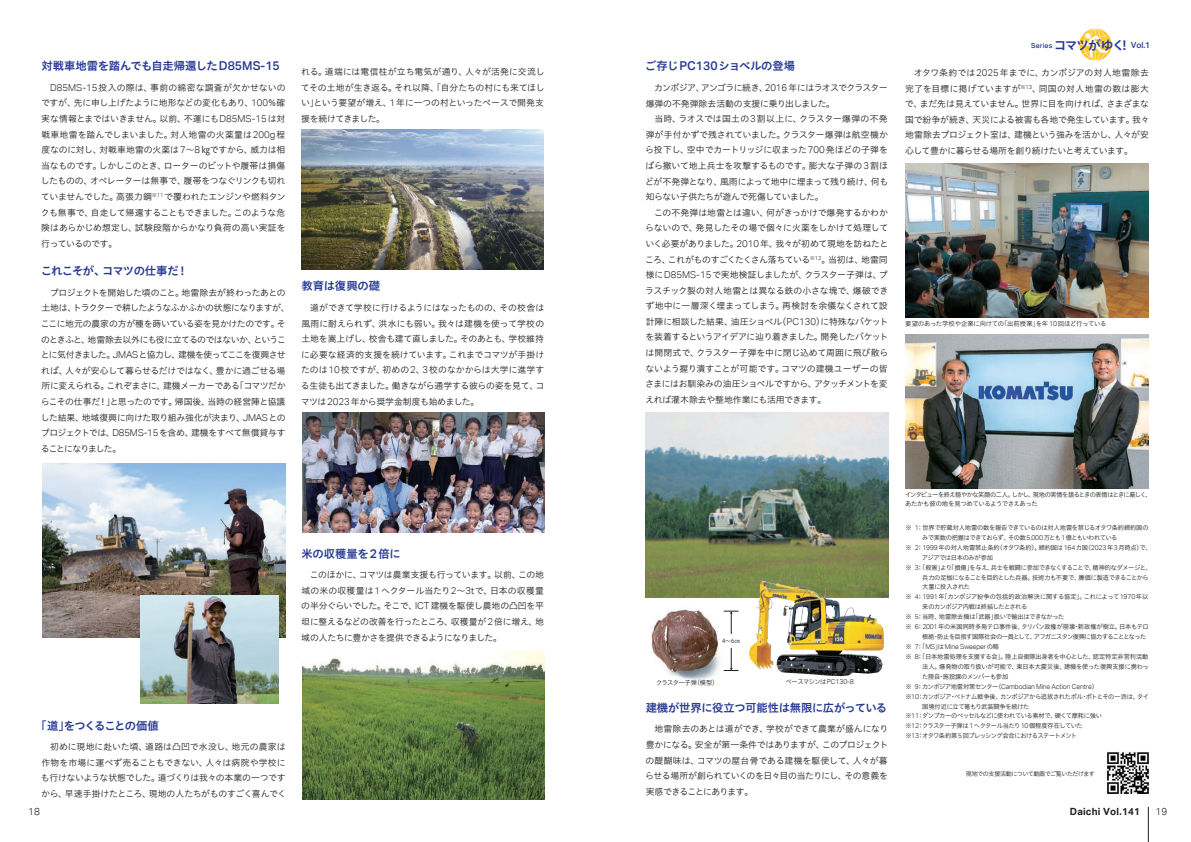
<style>
.page{position:relative;width:1191px;height:842px;background:#fff}
.page>*{position:absolute;margin:0;border:0;box-sizing:border-box;transform-origin:0 0}
.t1{font:12.8px "Hiragino UD Sans Std W6";letter-spacing:-.115em;color:#263895}
.t2{font:11.3px "Hiragino UD Sans Std W6";letter-spacing:-.03em;color:#263895}
.t3{font:11.3px "Hiragino UD Sans Std W6";letter-spacing:-.06em;color:#263895}
.t4{font:11.3px "Hiragino UD Sans Std W6";letter-spacing:-.085em;color:#263895}
.t5{font:700 9.9px "Aktiv Grotesk Corp";letter-spacing:.02em;color:#231f20}
.t6{font:300 9.9px "Aktiv Grotesk Corp";color:#231f20}
.t7{font:8.9px/15.6px "Hiragino UD Sans Std W3";letter-spacing:-.035em;color:#231f20;text-align:justify}
.t8{font:300 6.9px "Aktiv Grotesk Corp";letter-spacing:-.02em;color:#231f20}
.t9{font:6.4px/9.9px "Hiragino UD Sans Std W3";letter-spacing:-.055em;color:#231f20;text-align:justify}
.t10{font:6.4px "Hiragino UD Sans Std W3";letter-spacing:-.02em;color:#231f20}
.t11{font:6.4px "Hiragino UD Sans Std W3";letter-spacing:-.08em;color:#231f20}
.t12{font:6.4px "Hiragino UD Sans Std W3";letter-spacing:-.09em;color:#231f20}
.t13{font:6.4px "Hiragino UD Sans Std W3";letter-spacing:-.015em;color:#231f20}
.t14{font:6.4px "Hiragino UD Sans Std W3";letter-spacing:-.035em;color:#231f20}
.t15{font:6.4px "Hiragino UD Sans Std W3";letter-spacing:-.03em;color:#231f20}
.t16{font:6.4px "Hiragino UD Sans Std W3";letter-spacing:-.075em;color:#231f20}
.t17{font:6px "Hiragino UD Sans Std W3";letter-spacing:-.075em;color:#231f20}
.t18{font:5.7px "Koz Go Pr 6 N";color:#231f20}
.s1{font-family:"Aktiv Grotesk Corp";font-weight:500;font-size:12.2px}
.s2{font-family:"Aktiv Grotesk Corp";font-weight:300;font-size:9.6px}
.s3{font-family:"Aktiv Grotesk Corp";font-weight:500;font-size:8.4px}
.s4{font-family:"Aktiv Grotesk Corp";font-weight:300;font-size:6.9px}
.s5{font-family:"Hiragino UD Sans Std W3";font-weight:400;font-size:6.4px}
</style>
<div class="page">
<hr style="left:1148px;top:807px;width:1px;height:35px;background:#231f20">
<svg style="left:1079px;top:29px;width:32px;height:32px"></svg>
<img style="left:646px;top:413px;width:242px;height:184px">
<img style="left:42px;top:463px;width:243px;height:174px">
<img style="left:302px;top:129px;width:241px;height:141px">
<img style="left:302px;top:413px;width:242px;height:119px">
<img style="left:302px;top:650px;width:242px;height:149px">
<img style="left:905px;top:163px;width:243px;height:154px">
<img style="left:905px;top:335px;width:243px;height:154px">
<img style="left:141px;top:595px;width:137px;height:108px">
<img style="left:1106px;top:751px;width:44px;height:43px">
<img style="left:749px;top:581px;width:46px;height:88px">
<img style="left:651px;top:609px;width:81px;height:71px">
<svg style="left:723px;top:611px;width:15px;height:23px"></svg>
<svg style="left:723px;top:648px;width:15px;height:23px"></svg>
<p class="t2" style="left:41px;top:57px;width:240px">対戦車地雷を踏んでも自走帰還した<span class="s1">D85MS-15</span></p>
<p class="t7" style="left:41px;top:79px;width:246px;text-indent:9px"><span class="s2">D85MS-15</span>投入の際は、事前の綿密な調査が欠かせないのですが、先に申し上げたように地形などの変化もあり、<span class="s2">100</span>％確実な情報とまではいきません。以前、不運にも<span class="s2">D85MS-15</span>は対戦車地雷を踏んでしまいました。対人地雷の火薬量は<span class="s2">200g</span>程度なのに対し、対戦車地雷の火薬は<span class="s2">7</span>～<span class="s2">8</span>㎏ですから、威力は相当なものです。しかしこのとき、ローターのビットや履帯は損傷したものの、オペレーターは無事で、履帯をつなぐリンクも切れていませんでした。高張力鋼<sup>※</sup><sup>11</sup> で覆われたエンジンや燃料タンクも無事で、自走して帰還することもできました。このような危険はあらかじめ想定し、試験段階からかなり負荷の高い実証を行っているのです。</p>
<p class="t3" style="left:41px;top:262px;width:149px">これこそが、コマツの仕事だ！</p>
<p class="t7" style="left:41px;top:284px;width:251px;text-align:left;text-indent:9px">プロジェクトを開始した頃のこと。地雷除去が終わったあとの土地は、トラクターで耕したようなふかふかの状態になりますが、ここに地元の農家の方が種を蒔いている姿を見かけたのです。そのときふと、地雷除去以外にも役に立てるのではないか、ということに気付きました。<span class="s2">JMAS</span>と協力し、建機を使ってここを復興させれば、人々が安心して暮らせるだけではなく、豊かに過ごせる場所に変えられる。これぞまさに、建機メーカーである「コマツだからこその仕事だ！」と思ったのです。帰国後、当時の経営陣と協議した結果、地域復興に向けた取り組み強化が決まり、<span class="s2">JMAS</span>とのプロジェクトでは、<span class="s2">D85MS-15</span>を含め、建機をすべて無償貸与することになりました。</p>
<p class="t7" style="left:301px;top:63px;width:245px">れる。道端には電信柱が立ち電気が通り、人々が活発に交流してその土地が生き返る。それ以降、「自分たちの村にも来てほしい」という要望が増え、<span class="s2">1</span>年に一つの村といったペースで開発支援を続けてきました。</p>
<p class="t2" style="left:301px;top:278px;width:80px">教育は復興の礎</p>
<p class="t7" style="left:301px;top:299px;width:245px">　道ができて学校に行けるようにはなったものの、その校舎は風雨に耐えられず、洪水にも弱い。我々は建機を使って学校の土地を嵩上げし、校舎も建て直しました。そのあとも、学校維持に必要な経済的支援を続けています。これまでコマツが手掛けたのは<span class="s2">10</span>校ですが、初めの<span class="s2">2</span>、<span class="s2">3</span>校のなかからは大学に進学する生徒も出てきました。働きながら通学する彼らの姿を見て、コマツは<span class="s2">2023</span>年から奨学金制度も始めました。</p>
<p class="t2" style="left:301px;top:545px;width:101px">米の収穫量を<span class="s1">2</span>倍に</p>
<p class="t7" style="left:301px;top:567px;width:244px">　このほかに、コマツは農業支援も行っています。以前、この地域の米の収穫量は<span class="s2">1</span>ヘクタール当たり<span class="s2">2</span>～<span class="s2">3t</span>で、日本の収穫量の半分ぐらいでした。そこで、<span class="s2">ICT</span>建機を駆使し農地の凸凹を平坦に整えるなどの改善を行ったところ、収穫量が<span class="s2">2</span>倍に増え、地域の人たちに豊かさを提供できるようになりました。</p>
<p class="t4" style="left:36px;top:717px;width:124px">「道」をつくることの価値</p>
<p class="t7" style="left:41px;top:738px;width:247px">　初めに現地に赴いた頃、道路は凸凹で水没し、地元の農家は作物を市場に運べず売ることもできない、人々は病院や学校にも行けないような状態でした。道づくりは我々の本業の一つですから、早速手掛けたところ、現地の人たちがものすごく喜んでく</p>
<p class="t2" style="left:645px;top:58px;width:152px">ご存じ<span class="s1">PC130</span>ショベルの登場</p>
<p class="t7" style="left:645px;top:79px;width:245px;text-align:left">　カンボジア、アンゴラに続き、<span class="s2">2016</span> 年にはラオスでクラスター爆弾の不発弾除去活動の支援に乗り出しました。<br>　当時、ラオスでは国土の<span class="s2">3</span>割以上に、クラスター爆弾の不発弾が手付かずで残されていました。クラスター爆弾は航空機から投下し、空中でカートリッジに収まった<span class="s2">700</span>発ほどの子弾をばら撒いて地上兵士を攻撃するものです。膨大な子弾の<span class="s2">3</span>割ほどが不発弾となり、風雨によって地中に埋まって残り続け、何も知らない子供たちが遊んで死傷していました。<br>　この不発弾は地雷とは違い、何がきっかけで爆発するかわからないので、発見したその場で個々に火薬をしかけて処理していく必要がありました。<span class="s2">2010</span>年、我々が初めて現地を訪ねたところ、これがものすごくたくさん落ちている<sup>※</sup><sup>12</sup>。当初は、地雷同様に<span class="s2">D85MS-15</span>で実地検証しましたが、クラスター子弾は、プラスチック製の対人地雷とは異なる鉄の小さな塊で、爆破できず地中に一層深く埋まってしまう。再検討を余儀なくされて設計陣に相談した結果、油圧ショベル（<span class="s2">PC130</span>）に特殊なバケットを装着するというアイデアに辿り着きました。開発したバケットは開閉式で、クラスター子弾を中に閉じ込めて周囲に飛び散らないよう握り潰すことが可能です。コマツの建機ユーザーの皆さまにはお馴染みの油圧ショベルですから、アタッチメントを変えれば灌木除去や整地作業にも活用できます。</p>
<h1 class="t1" style="left:1031px;top:35px;width:120px"><sup>Series</sup> コマツがゆく！<span class="s3">Vol.1</span></h1>
<p class="t7" style="left:905px;top:64px;width:246px">　オタワ条約では<span class="s2">2025</span>年までに、カンボジアの対人地雷除去完了を目標に掲げていますが<sup>※</sup><sup>13</sup>、同国の対人地雷の数は膨大で、まだ先は見えていません。世界に目を向ければ、さまざまな国で紛争が続き、天災による被害も各地で発生しています。我々地雷除去プロジェクト室は、建機という強みを活かし、人々が安心して豊かに暮らせる場所を創り続けたいと考えています。</p>
<p class="t15" style="left:905px;top:319px;width:203px">要望のあった学校や企業に向けての「出前授業」を年<span class="s4">10</span>回ほど行っている</p>
<p class="t18" style="left:722px;top:638px;width:20px">4～6㎝</p>
<p class="t11" style="left:656px;top:677px;width:64px">クラスター子弾（模型）</p>
<p class="t12" style="left:785px;top:677px;width:70px">ベースマシンは<span class="s4">PC130-8</span></p>
<p class="t2" style="left:645px;top:699px;width:243px">建機が世界に役立つ可能性は無限に広がっている</p>
<p class="t7" style="left:645px;top:721px;width:245px">　地雷除去のあとは道ができ、学校ができて農業が盛んになり豊かになる。安全が第一条件ではありますが、このプロジェクトの醍醐味は、コマツの屋台骨である建機を駆使して、人々が暮らせる場所が創られていくのを日々目の当たりにし、その意義を実感できることにあります。</p>
<p class="t9" style="left:905px;top:490px;width:248px;line-height:8.9px">インタビューを終え穏やかな笑顔の二人。しかし、現地の実情を語るときの表情はときに厳しく、あたかも彼の地を見つめているようでさえあった</p>
<p class="t14" style="left:905px;top:523px;width:245px">※ <span class="s4">1</span>：世界で貯蔵対人地雷の数を報告できているのは対人地雷を禁じるオタワ条約締約国の</p>
<p class="t11" style="left:922px;top:533px;width:197px">みで実数の把握はできておらず、その数<span class="s4">5,000</span>万とも<span class="s4">1</span>億ともいわれている</p>
<p class="t10" style="left:905px;top:542px;width:248px">※ <span class="s4">2</span>： <span class="s4">1999</span>年の対人地雷禁止条約（オタワ条約）。締約国は<span class="s4">164</span>カ国（<span class="s4">2023</span>年<span class="s4">3</span>月時点）で、</p>
<p class="t9" style="left:922px;top:552px;width:73px">アジアでは日本のみが参加</p>
<p class="t9" style="left:905px;top:562px;width:248px">※ <span class="s4">3</span>：「殺害」より「損傷」を与え、兵士を戦闘に参加できなくすることで、精神的なダメージと、</p>
<p class="t9" style="left:922px;top:572px;width:228px">兵力の足枷になることを目的とした兵器。技術力も不要で、廉価に製造できることから</p>
<p class="t9" style="left:922px;top:582px;width:49px">大量に投入された</p>
<p class="t13" style="left:905px;top:592px;width:245px">※ <span class="s4">4</span>： <span class="s4">1991</span>年「カンボジア紛争の包括的政治解決に関する協定」。これによって<span class="s4">1970</span>年以</p>
<p class="t16" style="left:922px;top:602px;width:106px">来のカンボジア内戦は終結したとされる</p>
<p class="t9" style="left:905px;top:611px;width:160px">※ <span class="s4">5</span>：当時、地雷除去機は「武器」扱いで輸出はできなかった</p>
<p class="t10" style="left:905px;top:622px;width:245px">※ <span class="s4">6</span>：<span class="s4">2001</span>年の米国同時多発テロ事件後、タリバン政権が崩壊・新政権が樹立。日本もテロ</p>
<p class="t11" style="left:922px;top:632px;width:225px">根絶・防止を目指す国際社会の一員として、アフガニスタン復興に協力することとなった</p>
<p class="t8" style="left:905px;top:643px;width:95px"><span class="s5">※</span> 7<span class="s5">：「</span>MS<span class="s5">」は</span>Mine Sweeper<span class="s5">の略</span></p>
<p class="t9" style="left:922px;top:651px;width:228px;text-indent:-17px">※ <span class="s4">8</span>：「日本地雷処理を支援する会」。陸上自衛隊出身者を中心とした、認定特定非営利活動法人。爆発物の取り扱いが可能で、東日本大震災後、建機を使った復興支援に携わった陸自・施設課のメンバーも参加</p>
<p class="t8" style="left:905px;top:682px;width:194px"><span class="s5">※</span> 9<span class="s5">：カンボジア地雷対策センター（</span>Cambodian Mine Action Centre<span class="s5">）</span></p>
<p class="t9" style="left:905px;top:691px;width:245px">※<span class="s4">10</span>：カンボジア・ベトナム戦争後、カンボジアから追放されたポル・ポトとその一派は、タイ</p>
<p class="t9" style="left:922px;top:701px;width:109px">国境付近に立て篭もり武装闘争を続けた</p>
<p class="t9" style="left:905px;top:711px;width:198px">※<span class="s4">11</span>：ダンプカーのベッセルなどに使われている素材で、硬くて摩耗に強い</p>
<p class="t9" style="left:905px;top:721px;width:179px">※<span class="s4">12</span>：クラスター子弾は<span class="s4">1</span>ヘクタール当たり<span class="s4">10</span>個程度存在していた</p>
<p class="t12" style="left:905px;top:731px;width:173px">※<span class="s4">13</span>：オタワ条約第 <span class="s4">5</span> 回プレッシング会合におけるステートメント</p>
<p class="t17" style="left:966px;top:769px;width:130px">現地での支援活動について動画でご覧いただけます</p>
<p class="t6" style="left:28px;top:805px;width:13px">18</p>
<p class="t5" style="left:1069px;top:805px;width:72px">Daichi Vol.141</p>
<p class="t6" style="left:1155px;top:805px;width:13px">19</p>
</div>
